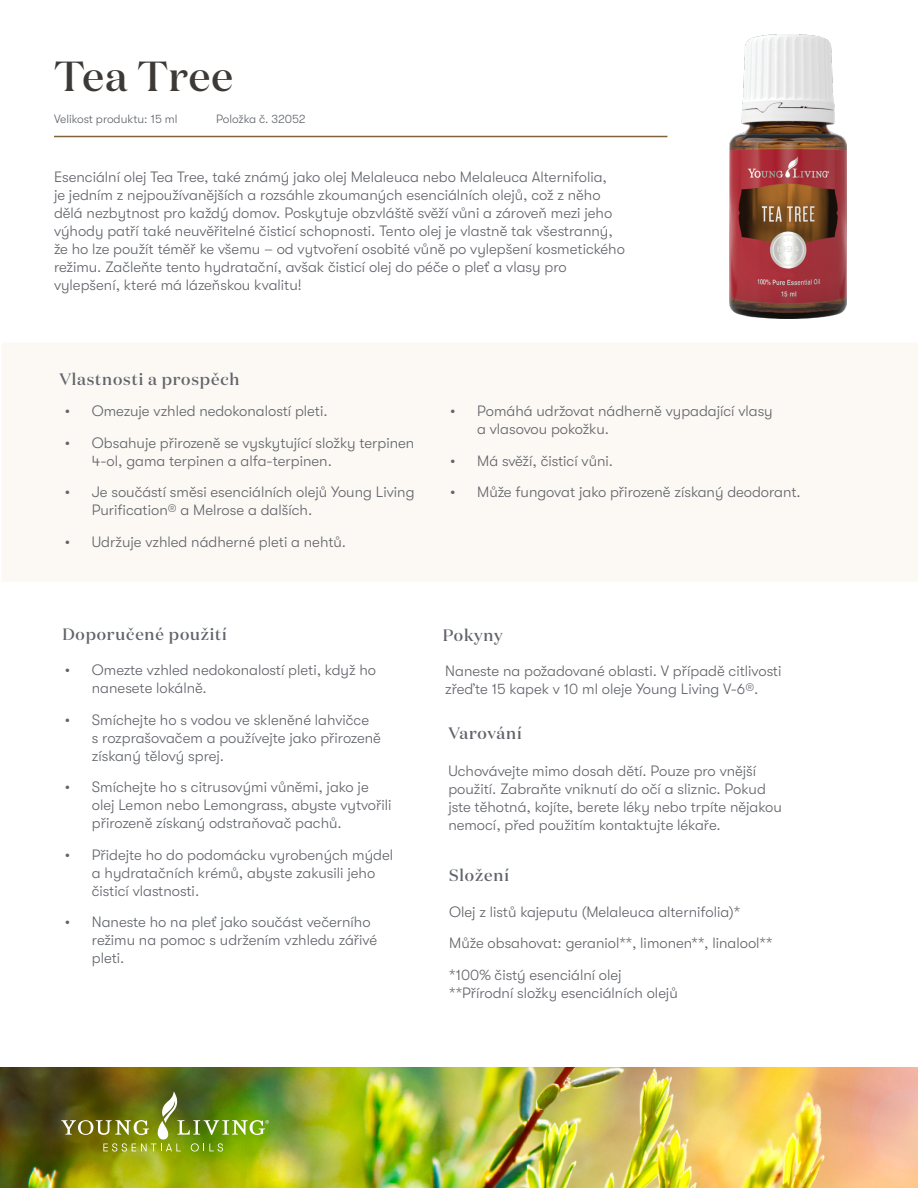
<style>
.page{position:relative;width:918px;height:1188px;background:#fff}
.page>*{position:absolute;margin:0;border:0;box-sizing:border-box;transform-origin:0 0}
.t1{font:500 42px "Domaine Display";letter-spacing:.01em;color:#3d3936}
.t2{font:500 16.5px "Domaine Display";letter-spacing:.05em;color:#61646a}
.t3{font:300 15px/18px "GT Walsheim Pro";color:#61646a}
.t4{font:300 12px "GT Walsheim Pro";color:#61646a}
</style>
<div class="page">
<img style="left:0;top:1067px;width:918px;height:121px">
<div style="left:2px;top:343px;width:916px;height:238px;background:#fcf8f4"></div>
<img style="left:61px;top:1092px;width:208px;height:60px">
<hr style="left:54px;top:136px;width:613px;height:1px;background:#80623b">
<img style="left:730px;top:35px;width:117px;height:283px">
<h1 class="t1" style="left:54px;top:49px;width:181px">Tea Tree</h1>
<p class="t4" style="left:54px;top:112px;width:125px">Velikost produktu: 15 ml</p>
<p class="t4" style="left:216px;top:112px;width:91px">Položka č. 32052</p>
<p class="t3" style="left:54px;top:168px;width:572px">Esenciální olej Tea Tree, také známý jako olej Melaleuca nebo Melaleuca Alternifolia,<br>je jedním z nejpoužívanějších a rozsáhle zkoumaných esenciálních olejů, což z něho dělá nezbytnost pro každý domov. Poskytuje obzvláště svěží vůni a zároveň mezi jeho výhody patří také neuvěřitelné čisticí schopnosti. Tento olej je vlastně tak všestranný, že ho lze použít téměř ke všemu – od vytvoření osobité vůně po vylepšení kosmetického režimu. Začleňte tento hydratační, avšak čisticí olej do péče o pleť a vlasy pro vylepšení, které má lázeňskou kvalitu!</p>
<p class="t2" style="left:59px;top:369px;width:182px">Vlastnosti a prospěch</p>
<p class="t3" style="left:65px;top:402px;width:264px">• Omezuje vzhled nedokonalostí pleti.</p>
<p class="t3" style="left:92px;top:434px;width:324px;text-indent:-27px">• Obsahuje přirozeně se vyskytující složky terpinen<br>4-ol, gama terpinen a alfa-terpinen.</p>
<p class="t3" style="left:92px;top:483px;width:324px;text-indent:-27px">• Je součástí směsi esenciálních olejů Young Living<br>Purification® a Melrose a dalších.</p>
<p class="t3" style="left:65px;top:533px;width:283px">• Udržuje vzhled nádherné pleti a nehtů.</p>
<p class="t3" style="left:477px;top:402px;width:297px;text-indent:-27px">• Pomáhá udržovat nádherně vypadající vlasy a vlasovou pokožku.</p>
<p class="t3" style="left:450px;top:452px;width:165px">• Má svěží, čisticí vůni.</p>
<p class="t3" style="left:450px;top:483px;width:352px">• Může fungovat jako přirozeně získaný deodorant.</p>
<p class="t2" style="left:62px;top:624px;width:166px">Doporučené použití</p>
<p class="t2" style="left:443px;top:625px;width:62px">Pokyny</p>
<p class="t3" style="left:92px;top:661px;width:286px;text-indent:-27px">• Omezte vzhled nedokonalostí pleti, když ho nanesete lokálně.</p>
<p class="t3" style="left:92px;top:711px;width:291px;text-indent:-27px">• Smíchejte ho s vodou ve skleněné lahvičce<br>s rozprašovačem a používejte jako přirozeně získaný tělový sprej.</p>
<p class="t3" style="left:92px;top:778px;width:301px;text-indent:-27px">• Smíchejte ho s citrusovými vůněmi, jako je olej Lemon nebo Lemongrass, abyste vytvořili přirozeně získaný odstraňovač pachů.</p>
<p class="t3" style="left:92px;top:846px;width:303px;text-indent:-27px">• Přidejte ho do podomácku vyrobených mýdel a hydratačních krémů, abyste zakusili jeho čisticí vlastnosti.</p>
<p class="t3" style="left:92px;top:913px;width:287px;text-indent:-27px">• Naneste ho na pleť jako součást večerního režimu na pomoc s udržením vzhledu zářivé pleti.</p>
<p class="t3" style="left:445px;top:662px;width:338px">Naneste na požadované oblasti. V případě citlivosti zřeďte 15 kapek v 10 ml oleje Young Living V-6®.</p>
<p class="t2" style="left:448px;top:723px;width:75px">Varování</p>
<p class="t3" style="left:448px;top:762px;width:335px">Uchovávejte mimo dosah dětí. Pouze pro vnější použití. Zabraňte vniknutí do očí a sliznic. Pokud jste těhotná, kojíte, berete léky nebo trpíte nějakou nemocí, před použitím kontaktujte lékaře.</p>
<p class="t2" style="left:449px;top:865px;width:61px">Složení</p>
<p class="t3" style="left:449px;top:896px;width:325px;line-height:31.5px">Olej z listů kajeputu (Melaleuca alternifolia)*<br>Může obsahovat: geraniol**, limonen**, linalool** *100% čistý esenciální olej</p>
<p class="t3" style="left:449px;top:984px;width:230px">**Přírodní složky esenciálních olejů</p>
</div>
